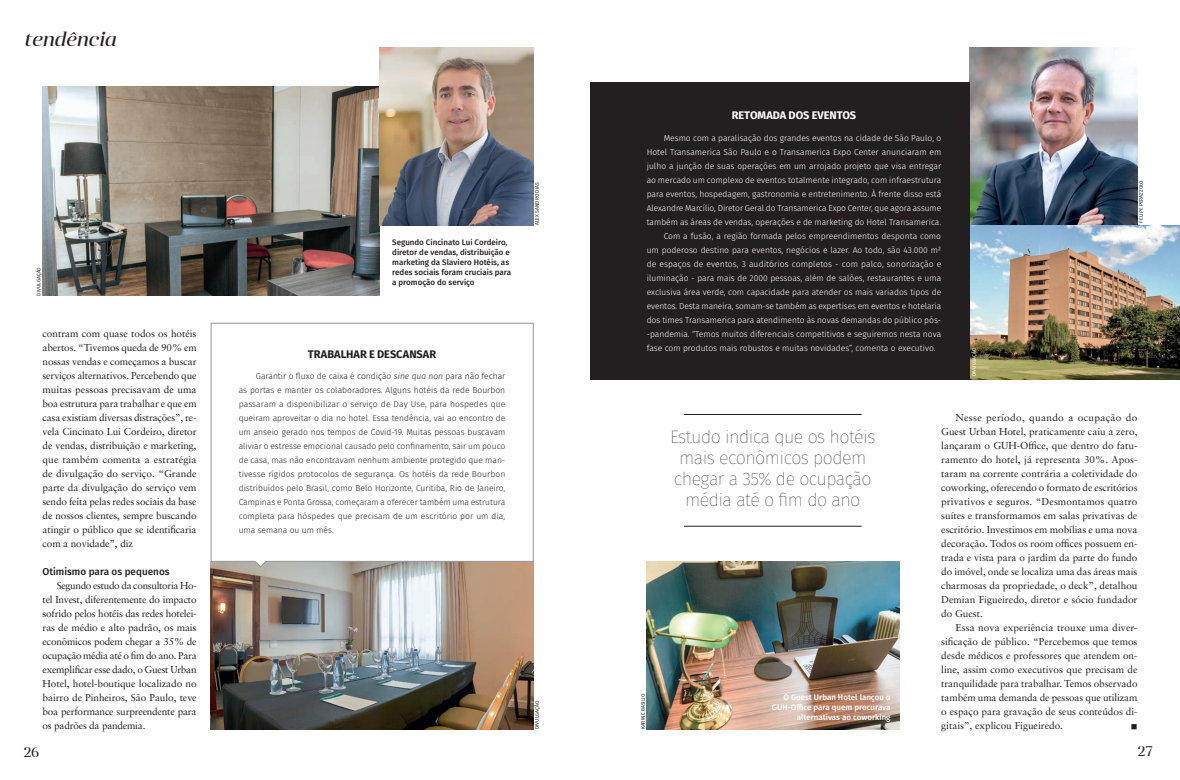
<style>
.page{position:relative;width:1180px;height:780px;background:#fff}
.page>*{position:absolute;margin:0;border:0;box-sizing:border-box;transform-origin:0 0}
.t1{font:italic 20px "Anglecia Pro Display";color:#231f20}
.t2{font:100 18px/21px "Fira Sans";letter-spacing:-.03em;color:#231f20;text-align:center}
.t3{font:14px "Anglecia Pro Display";color:#231f20}
.BOX_TITULO{font:700 11px "Fira Sans";color:#231f20}
.BOX_TITULO-2{font:700 11px "Fira Sans";letter-spacing:-.005em;color:#fff}
.TEXTO_MateriaPrincip{font:10px/14px "Sabon LT Pro";letter-spacing:-.005em;color:#231f20;text-align:justify}
.ENTRETITULO{font:500 10px "Fira Sans";color:#231f20}
.TEXTO_MateriaPrincip-2{font:9px "Wingdings";color:#231f20}
.BOX_Texto{font:300 8.5px/14px "Fira Sans";color:#fff;text-align:justify}
.BOX_Texto-2{font:300 8.5px/14px "Fira Sans";letter-spacing:.005em;color:#231f20;text-align:justify}
.LEGENDA_ESQ{font:500 8px/10px "Fira Sans";color:#231f20}
.LEGENDA_ESQ-2{font:500 8px/10px "Fira Sans";color:#fff;text-align:right}
.CREDITO_FOTO{font:5px "Fira Sans";letter-spacing:.01em;color:#231f20}
.CREDITO_FOTO-2{font:5px "Fira Sans";letter-spacing:.01em;color:#fff}
.s1{font-style:italic}
</style>
<div class="page">
<img style="left:211px;top:567px;width:322px;height:162px">
<svg style="left:210px;top:323px;width:323px;height:244px"></svg>
<img style="left:43px;top:86px;width:336px;height:209px">
<img style="left:969px;top:47px;width:168px;height:178px">
<img style="left:969px;top:225px;width:210px;height:154px">
<hr style="left:683px;top:414px;width:178px;height:1px;background:#231f20">
<hr style="left:683px;top:526px;width:178px;height:1px;background:#231f20">
<div style="left:590px;top:82px;width:379px;height:297px;background:#231f20"></div>
<img style="left:379px;top:47px;width:154px;height:178px">
<img style="left:646px;top:561px;width:253px;height:168px">
<h1 class="t1" style="left:24px;top:27px;width:93px">tendência</h1>
<p class="CREDITO_FOTO" style="left:35px;top:296px;width:30px;rotate:-90deg">DIVULGAÇÃO</p>
<p class="TEXTO_MateriaPrincip" style="left:43px;top:326px;width:156px">contram com quase todos os hotéis abertos. “Tivemos queda de 90% em nossas vendas e começamos a buscar serviços alternativos. Percebendo que muitas pessoas precisavam de uma boa estrutura para trabalhar e que em casa existiam diversas distrações”, re&shy;vela Cincinato Lui Cordeiro, diretor de vendas, distribuição e marketing, que também comenta a estratégia de divulgação do serviço. “Grande parte da divulgação do serviço vem sendo feita pelas redes sociais da base de nossos clientes, sempre buscando atingir o público que se identificaria com a novidade”, diz</p>
<p class="ENTRETITULO" style="left:43px;top:564px;width:128px">Otimismo para os pequenos</p>
<p class="TEXTO_MateriaPrincip" style="left:43px;top:578px;width:156px;text-indent:14px">Segundo estudo da consultoria Ho&shy;tel Invest, diferentemente do impacto sofrido pelos hotéis das redes hotelei&shy;ras de médio e alto padrão, os mais econômicos podem chegar a 35% de ocupação média até o fim do ano. Para exemplificar esse dado, o Guest Urban Hotel, hotel-boutique localizado no bairro de Pinheiros, São Paulo, teve boa performance surpreendente para os padrões da pandemia.</p>
<p class="LEGENDA_ESQ" style="left:392px;top:236px;width:120px">Segundo Cincinato Lui Cordeiro, diretor de vendas, distribuição e marketing da Slaviero Hotéis, as redes sociais foram cruciais para a promoção do serviço</p>
<p class="CREDITO_FOTO" style="left:533px;top:225px;width:44px;rotate:-90deg">ALEX SANDRO DIAS</p>
<p class="BOX_TITULO" style="left:308px;top:345px;width:130px">TRABALHAR E DESCANSAR</p>
<p class="BOX_Texto-2" style="left:239px;top:369px;width:268px;text-indent:17px">Garantir o fluxo de caixa é condição <span class="s1">sine qua non</span> para não fechar as portas e manter os colaboradores. Alguns hotéis da rede Bourbon passaram a disponibilizar o serviço de Day Use, para hospedes que queiram aproveitar o dia no hotel. Essa tendência, vai ao encontro de um anseio gerado nos tempos de Covid-19. Muitas pessoas buscavam aliviar o estresse emocional causado pelo confinamento, sair um pouco de casa, mas não encontravam nenhum ambiente protegido que man&shy;tivesse rígidos protocolos de segurança. Os hotéis da rede Bourbon distribuídos pelo Brasil, como Belo Horizonte, Curitiba, Rio de Janeiro, Campinas e Ponta Grossa, começaram a oferecer também uma estrutura completa para hóspedes que precisam de um escritório por um dia, uma semana ou um mês.</p>
<p class="CREDITO_FOTO" style="left:533px;top:729px;width:30px;rotate:-90deg">DIVULGAÇÃO</p>
<p class="BOX_TITULO-2" style="left:731px;top:106px;width:126px">RETOMADA DOS EVENTOS</p>
<p class="BOX_Texto" style="left:646px;top:131px;width:296px;text-indent:17px">Mesmo com a paralisação dos grandes eventos na cidade de São Paulo, o Hotel Transamerica São Paulo e o Transamerica Expo Center anunciaram em julho a junção de suas operações em um arrojado projeto que visa entregar ao mercado um complexo de eventos totalmente integrado, com infraestrutura para eventos, hospedagem, gastronomia e entretenimento. À frente disso está Alexandre Marcílio, Diretor Geral do Transamerica Expo Center, que agora assume também as áreas de vendas, operações e de marketing do Hotel Transamerica.</p>
<p class="BOX_Texto" style="left:646px;top:229px;width:296px;text-indent:17px">Com a fusão, a região formada pelos empreendimentos desponta como um poderoso destino para eventos, negócios e lazer. Ao todo, são 43.000 m² de espaços de eventos, 3 auditórios completos - com palco, sonorização e iluminação - para mais de 2000 pessoas, além de salões, restaurantes e uma exclusiva área verde, com capacidade para atender os mais variados tipos de eventos. Desta maneira, somam-se também as expertises em eventos e hotelaria dos times Transamerica para atendimento às novas demandas do público pós--pandemia. “Temos muitos diferenciais competitivos e seguiremos nesta nova fase com produtos mais robustos e muitas novidades”, comenta o executivo.</p>
<p class="CREDITO_FOTO-2" style="left:970px;top:376px;width:30px;rotate:-90deg">DIVULGAÇÃO</p>
<p class="CREDITO_FOTO" style="left:1137px;top:222px;width:44px;rotate:-90deg">FELIPE PERAZZOLO</p>
<p class="t2" style="left:670px;top:426px;width:207px">Estudo indica que os hotéis mais econômicos podem chegar a 35% de ocupação média até o fim do ano</p>
<p class="CREDITO_FOTO" style="left:639px;top:729px;width:37px;rotate:-90deg">KARINE BASILIO</p>
<p class="LEGENDA_ESQ-2" style="left:771px;top:692px;width:120px">O Guest Urban Hotel lançou o<br>GUH-Office para quem procurava alternativas ao coworking</p>
<p class="TEXTO_MateriaPrincip" style="left:941px;top:410px;width:198px;text-indent:14px">Nesse período, quando a ocupação do Guest Urban Hotel, praticamente caiu a zero, lançaram o GUH-Office, que dentro do fatu&shy;ramento do hotel, já representa 30%. Apos&shy;taram na corrente contrária a coletividade do coworking, oferecendo o formato de escritórios privativos e seguros. “Desmontamos quatro suítes e transformamos em salas privativas de escritório. Investimos em mobílias e uma nova decoração. Todos os room offices possuem en&shy;trada e vista para o jardim da parte do fundo do imóvel, onde se localiza uma das áreas mais charmosas da propriedade, o deck”, detalhou Demian Figueiredo, diretor e sócio fundador do Guest.</p>
<p class="TEXTO_MateriaPrincip" style="left:941px;top:620px;width:198px;text-indent:14px">Essa nova experiência trouxe uma diver&shy;sificação de público. “Percebemos que temos desde médicos e professores que atendem on&shy;line, assim como executivos que precisam de tranquilidade para trabalhar. Temos observado também uma demanda de pessoas que utilizam o espaço para gravação de seus conteúdos di&shy;gitais”, explicou Figueiredo.</p>
<p class="TEXTO_MateriaPrincip-2" style="left:1130px;top:722px;width:8px">■</p>
<h3 class="t3" style="left:24px;top:743px;width:17px">26</h3>
<h3 class="t3" style="left:1137px;top:742px;width:17px">27</h3>
</div>
